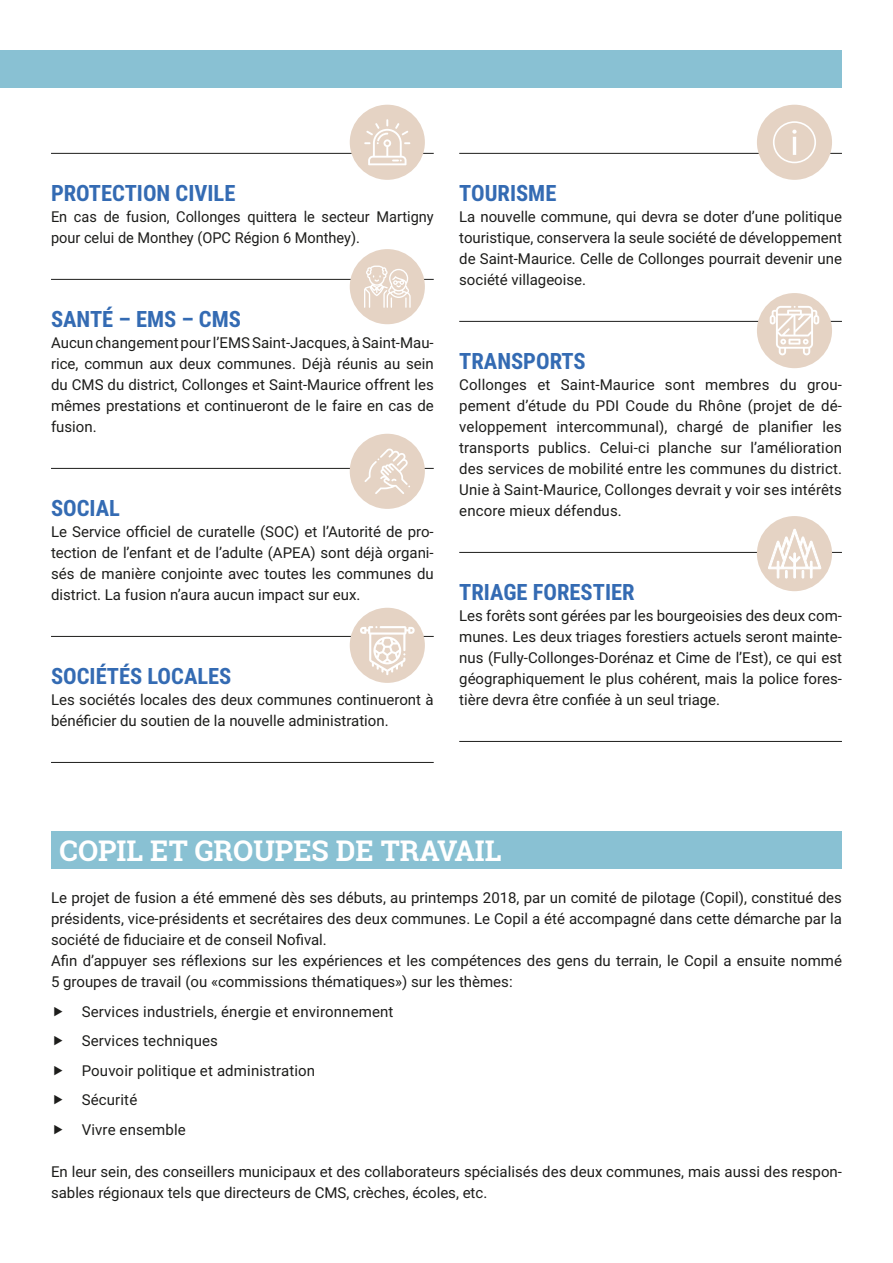
<style>
.page{position:relative;width:893px;height:1263px;background:#fff}
.page>*{position:absolute;margin:0;border:0;box-sizing:border-box;transform-origin:0 0}
.t1{font:700 28.5px "Roboto Slab";color:#fff}
.t2{font:700 22.5px "Roboto Condensed";color:#346bb3}
.t3{font:15px/21px "Roboto";color:#1d1d1b}
</style>
<div class="page">
<hr style="left:51px;top:153px;width:383px;height:1px;background:#1d1d1b">
<hr style="left:51px;top:279px;width:383px;height:1px;background:#1d1d1b">
<hr style="left:51px;top:468px;width:383px;height:1px;background:#1d1d1b">
<hr style="left:51px;top:636px;width:383px;height:1px;background:#1d1d1b">
<hr style="left:51px;top:762px;width:383px;height:1px;background:#1d1d1b">
<hr style="left:459px;top:153px;width:383px;height:1px;background:#1d1d1b">
<hr style="left:459px;top:321px;width:383px;height:1px;background:#1d1d1b">
<hr style="left:459px;top:552px;width:383px;height:1px;background:#1d1d1b">
<hr style="left:459px;top:741px;width:383px;height:1px;background:#1d1d1b">
<div style="left:757px;top:516px;width:75px;height:75px;background:#e5d3c4;border-radius:50%"></div>
<svg style="left:768px;top:529px;width:53px;height:49px"></svg>
<div style="left:757px;top:105px;width:75px;height:75px;background:#e5d3c4;border-radius:50%"></div>
<svg style="left:773px;top:121px;width:43px;height:42px"></svg>
<hr style="left:793px;top:137px;width:3px;height:18px;background:#fff">
<div style="left:350px;top:105px;width:75px;height:75px;background:#e5d3c4;border-radius:50%"></div>
<svg style="left:364px;top:119px;width:46px;height:46px"></svg>
<div style="left:0;top:51px;width:842px;height:37px;background:#89c1d3"></div>
<div style="left:350px;top:249px;width:75px;height:75px;background:#e5d3c4;border-radius:50%"></div>
<svg style="left:364px;top:266px;width:47px;height:42px"></svg>
<div style="left:350px;top:434px;width:75px;height:75px;background:#e5d3c4;border-radius:50%"></div>
<svg style="left:364px;top:448px;width:46px;height:46px"></svg>
<div style="left:350px;top:608px;width:75px;height:75px;background:#e5d3c4;border-radius:50%"></div>
<svg style="left:360px;top:626px;width:55px;height:49px"></svg>
<div style="left:51px;top:831px;width:791px;height:38px;background:#89c1d3"></div>
<div style="left:757px;top:293px;width:75px;height:75px;background:#e5d3c4;border-radius:50%"></div>
<svg style="left:770px;top:306px;width:49px;height:49px"></svg>
<h2 class="t2" style="left:51px;top:177px;width:186px">PROTECTION CIVILE</h2>
<p class="t3" style="left:51px;top:205px;width:384px">En cas de fusion, Collonges quittera le secteur Martigny pour celui de Monthey (OPC Région 6 Monthey).</p>
<h2 class="t2" style="left:51px;top:303px;width:191px">SANTÉ – EMS – CMS</h2>
<p class="t3" style="left:51px;top:331px;width:384px;text-align:justify">Aucun changement pour l’EMS Saint-Jacques, à Saint-Mau&shy;rice, commun aux deux communes. Déjà réunis au sein du CMS du district, Collonges et Saint-Maurice offrent les mêmes prestations et continueront de le faire en cas de fusion.</p>
<h2 class="t2" style="left:51px;top:492px;width:71px">SOCIAL</h2>
<p class="t3" style="left:51px;top:520px;width:384px;text-align:justify">Le Service officiel de curatelle (SOC) et l’Autorité de pro&shy;tection de l’enfant et de l’adulte (APEA) sont déjà organi&shy;sés de manière conjointe avec toutes les communes du district. La fusion n’aura aucun impact sur eux.</p>
<h2 class="t2" style="left:51px;top:660px;width:182px">SOCIÉTÉS LOCALES</h2>
<p class="t3" style="left:51px;top:688px;width:384px">Les sociétés locales des deux communes continueront à bénéficier du soutien de la nouvelle administration.</p>
<h2 class="t2" style="left:459px;top:177px;width:99px">TOURISME</h2>
<p class="t3" style="left:459px;top:205px;width:384px;text-align:justify">La nouvelle commune, qui devra se doter d’une politique touristique, conservera la seule société de développement de Saint-Maurice. Celle de Collonges pourrait devenir une société villageoise.</p>
<h2 class="t2" style="left:459px;top:345px;width:128px">TRANSPORTS</h2>
<p class="t3" style="left:459px;top:373px;width:384px;text-align:justify">Collonges et Saint-Maurice sont membres du grou&shy;pement d’étude du PDI Coude du Rhône (projet de dé&shy;veloppement intercommunal), chargé de planifier les transports publics. Celui-ci planche sur l’amélioration des services de mobilité entre les communes du district.<br>Unie à Saint-Maurice, Collonges devrait y voir ses intérêts encore mieux défendus.</p>
<h2 class="t2" style="left:459px;top:576px;width:177px">TRIAGE FORESTIER</h2>
<p class="t3" style="left:459px;top:604px;width:384px;text-align:justify">Les forêts sont gérées par les bourgeoisies des deux com&shy;munes. Les deux triages forestiers actuels seront mainte&shy;nus (Fully-Collonges-Dorénaz et Cime de l’Est), ce qui est géographiquement le plus cohérent, mais la police fores&shy;tière devra être confiée à un seul triage.</p>
<h1 class="t1" style="left:60px;top:831px;width:444px">COPIL ET GROUPES DE TRAVAIL</h1>
<p class="t3" style="left:51px;top:886px;width:792px">Le projet de fusion a été emmené dès ses débuts, au printemps 2018, par un comité de pilotage (Copil), constitué des présidents, vice-présidents et secrétaires des deux communes. Le Copil a été accompagné dans cette démarche par la société de fiduciaire et de conseil Nofival.<br>Afin d’appuyer ses réflexions sur les expériences et les compétences des gens du terrain, le Copil a ensuite nommé 5 groupes de travail (ou «commissions thématiques») sur les thèmes:</p>
<p class="t3" style="left:82px;top:996px;width:313px;line-height:29.5px">Services industriels, énergie et environnement<br>Services techniques<br>Pouvoir politique et administration<br>Sécurité<br>Vivre ensemble</p>
<p class="t3" style="left:51px;top:1160px;width:792px">En leur sein, des conseillers municipaux et des collaborateurs spécialisés des deux communes, mais aussi des respon&shy;sables régionaux tels que directeurs de CMS, crèches, écoles, etc.</p>
</div>
